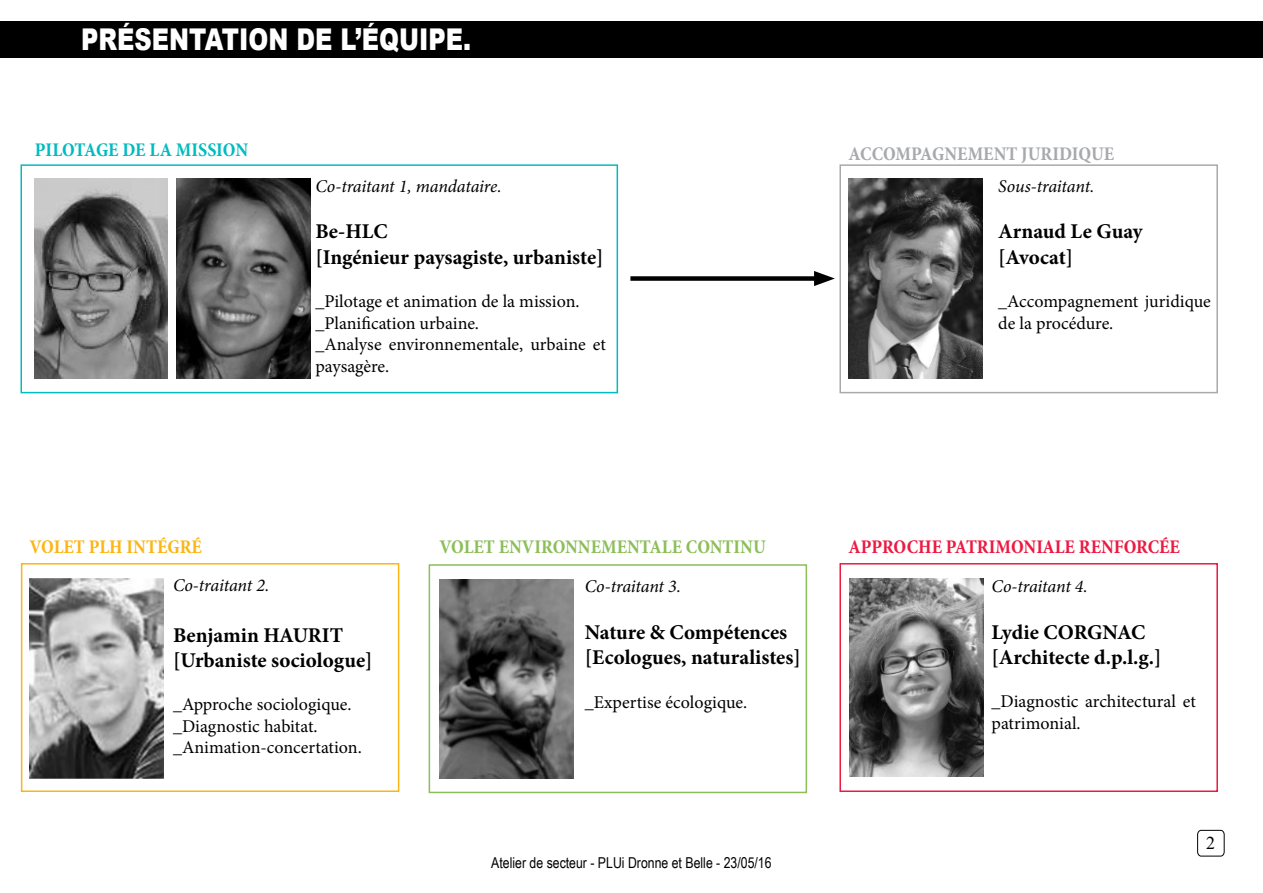
<style>
.page{position:relative;width:1263px;height:893px;background:#fff}
.page>*{position:absolute;margin:0;border:0;box-sizing:border-box;transform-origin:0 0}
.t1{font:900 30px "Arial";color:#fff;scale:.8 1}
.t2{font:700 21px/25.2px "Minion Pro";color:#000}
.t3{font:700 condensed 19.5px "Minion Pro";color:#ed1941}
.t4{font:700 condensed 19.5px "Minion Pro";color:#8cbe59}
.t5{font:700 condensed 19.5px "Minion Pro";color:#a7a9ac}
.t6{font:700 condensed 19.5px "Minion Pro";letter-spacing:-.01em;color:#00bbc0}
.t7{font:700 condensed 19.5px "Minion Pro";color:#fcb515}
.t8{font:18px/21.6px "Minion Pro";color:#000}
.t9{font:italic 18px "Minion Pro";letter-spacing:-.015em;color:#000}
.t10{font:18px "Times New Roman";color:#000}
.t11{font:15px "Arial Narrow";color:#000}
</style>
<div class="page">
<div style="left:0;top:21px;width:1263px;height:36px;background:#000"></div>
<svg style="left:1197px;top:830px;width:28px;height:27px"></svg>
<img style="left:35px;top:179px;width:133px;height:199px">
<img style="left:848px;top:179px;width:134px;height:199px">
<img style="left:30px;top:578px;width:134px;height:200px">
<img style="left:439px;top:579px;width:134px;height:199px">
<img style="left:850px;top:579px;width:134px;height:197px">
<img style="left:176px;top:179px;width:134px;height:199px">
<div style="left:630px;top:276px;width:192px;height:5px;background:#000"></div>
<svg style="left:814px;top:271px;width:21px;height:15px"></svg>
<div style="left:21px;top:164px;width:597px;height:229px;border:2px solid #00bbc0"></div>
<div style="left:21px;top:563px;width:378px;height:229px;border:2px solid #fcb515"></div>
<div style="left:429px;top:564px;width:378px;height:229px;border:2px solid #8cbe59"></div>
<div style="left:839px;top:563px;width:379px;height:229px;border:2px solid #ed1941"></div>
<div style="left:839px;top:164px;width:379px;height:229px;border:2px solid #a7a9ac"></div>
<h1 class="t1" style="left:81px;top:17px;width:489px">PRÉSENTATION DE L’ÉQUIPE.</h1>
<p class="t6" style="left:35px;top:137px;width:215px">PILOTAGE DE LA MISSION</p>
<p class="t9" style="left:315px;top:174px;width:188px">Co-traitant 1, mandataire.</p>
<p class="t2" style="left:315px;top:219px;width:290px">Be-HLC<br>[Ingénieur paysagiste, urbaniste]</p>
<p class="t8" style="left:315px;top:290px;width:292px">_Pilotage et animation de la mission. _Planification urbaine.<br>_Analyse environnementale, urbaine et paysagère.</p>
<p class="t5" style="left:848px;top:140px;width:267px">ACCOMPAGNEMENT JURIDIQUE</p>
<p class="t9" style="left:998px;top:174px;width:98px">Sous-traitant.</p>
<p class="t2" style="left:998px;top:219px;width:146px">Arnaud Le Guay [Avocat]</p>
<p class="t8" style="left:998px;top:290px;width:214px">_Accompagnement juridique de la procédure.</p>
<p class="t7" style="left:30px;top:534px;width:174px">VOLET PLH INTÉGRÉ</p>
<p class="t4" style="left:440px;top:534px;width:328px">VOLET ENVIRONNEMENTALE CONTINU</p>
<p class="t9" style="left:173px;top:573px;width:98px">Co-traitant 2.</p>
<p class="t2" style="left:173px;top:622px;width:201px">Benjamin HAURIT [Urbaniste sociologue]</p>
<p class="t8" style="left:173px;top:694px;width:190px">_Approche sociologique. _Diagnostic habitat. _Animation-concertation.</p>
<p class="t9" style="left:585px;top:574px;width:98px">Co-traitant 3.</p>
<p class="t2" style="left:585px;top:620px;width:217px">Nature &amp; Compétences [Ecologues, naturalistes]</p>
<p class="t8" style="left:585px;top:691px;width:164px">_Expertise écologique.</p>
<p class="t11" style="left:491px;top:851px;width:282px">Atelier de secteur - PLUi Dronne et Belle - 23/05/16</p>
<p class="t3" style="left:848px;top:534px;width:333px">APPROCHE PATRIMONIALE RENFORCÉE</p>
<p class="t9" style="left:991px;top:574px;width:98px">Co-traitant 4.</p>
<p class="t2" style="left:991px;top:619px;width:172px">Lydie CORGNAC [Architecte d.p.l.g.]</p>
<p class="t8" style="left:991px;top:691px;width:206px">_Diagnostic architectural et patrimonial.</p>
<p class="t10" style="left:1206px;top:830px;width:10px">2</p>
</div>
